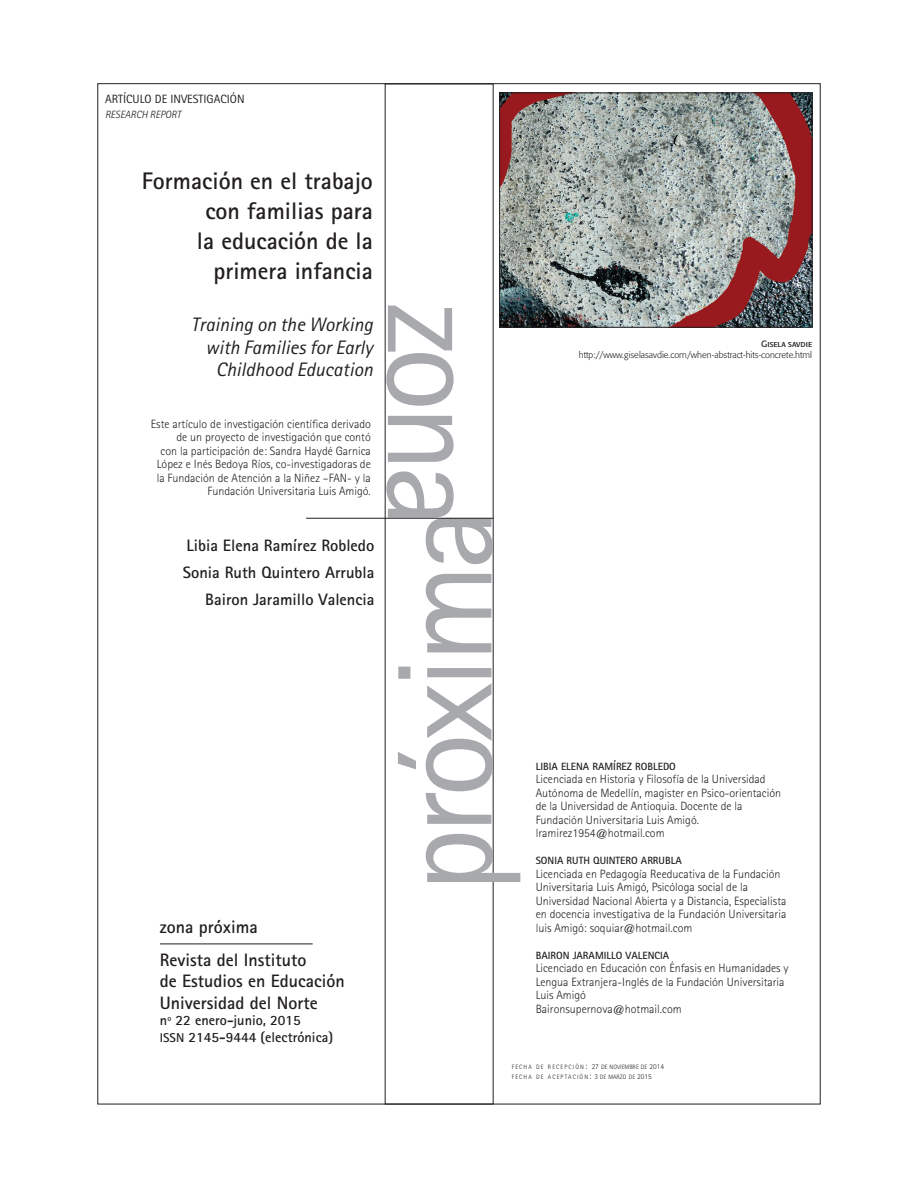
<style>
.page{position:relative;width:918px;height:1188px;background:#fff}
.page>*{position:absolute;margin:0;border:0;box-sizing:border-box;transform-origin:0 0}
.t1{font:135px "AT Rotis Sans Serif";letter-spacing:-.05em;color:#a8a9ad}
.t2{font:700 24px/30px "AT Rotis Sans Serif";color:#231f20;text-align:right}
.t3{font:italic 19.5px/22.5px "AT Rotis Sans Serif";color:#231f20;text-align:right}
.t4{font:700 18px/32.2px "AT Rotis Sans Serif";color:#231f20}
.t5{font:700 16.5px/27px "AT Rotis Sans Serif";color:#231f20;text-align:right}
.t6{font:700 14.25px/16.5px "AT Rotis Sans Serif";color:#231f20}
.t7{font:300 12px/13.5px "AT Rotis Sans Serif";color:#231f20}
.t8{font:12px "AT Rotis Sans Serif";color:#231f20}
.t9{font:700 10.5px "AT Rotis Sans Serif";color:#231f20}
.t10{font:italic 300 10.5px "AT Rotis Sans Serif";color:#231f20}
.t11{font:300 9px "Formata";color:#231f20}
.t12{font:9px "Formata Regular SC";color:#231f20}
.t13{font:300 6.3px/10.8px "AT Rotis Sans Serif";letter-spacing:.17em;color:#231f20}
.s1{font-size:12.75px}
.s2{font-size:9px}
.s3{font-size:7.5px}
</style>
<div class="page">
<hr style="left:160px;top:944px;width:153px;height:1px;background:#231f20">
<hr style="left:306px;top:518px;width:187px;height:1px;background:#231f20">
<img style="left:501px;top:95px;width:309px;height:230px">
<div style="left:499px;top:93px;width:313px;height:234px;border:1px solid #231f20"></div>
<p class="t8" style="left:105px;top:92px;width:141px">ARTÍCULO DE INVESTIGACIÓN</p>
<p class="t10" style="left:105px;top:108px;width:77px">RESEARCH REPORT</p>
<h2 class="t2" style="left:142px;top:165px;width:233px">Formación en el trabajo con familias para<br>la educación de la primera infancia</h2>
<h3 class="t3" style="left:191px;top:314px;width:183px">Training on the Working with Families for Early<br>Childhood Education</h3>
<p class="t7" style="left:151px;top:417px;width:221px;text-align:right">Este artículo de investigación científica derivado de un proyecto de investigación que contó<br>con la participación de: Sandra Haydé Garnica López e Inés Bedoya Ríos, co-investigadoras de la Fundación de Atención a la Niñez –FAN- y la Fundación Universitaria Luis Amigó.</p>
<h3 class="t5" style="left:183px;top:531px;width:193px">Libia Elena Ramírez Robledo<br>Sonia Ruth Quintero Arrubla<br>Bairon Jaramillo Valencia</h3>
<h3 class="t4" style="left:160px;top:911px;width:148px">zona próxima<br>Revista del Instituto</h3>
<h3 class="t4" style="left:160px;top:970px;width:186px;line-height:21.6px">de Estudios en Educación<br>Universidad del Norte</h3>
<p class="t6" style="left:160px;top:1012px;width:175px">nº 22 enero-junio, 2015<br><span class="s1">ISSN</span> 2145-9444 (electrónica)</p>
<h1 class="t1" style="left:513px;top:301px;width:228px;rotate:90deg">zona</h1>
<h1 class="t1" style="left:366px;top:893px;width:387px;rotate:-90deg">próxima</h1>
<p class="t12" style="left:761px;top:339px;width:52px">Gisela savdie</p>
<p class="t11" style="left:579px;top:350px;width:235px">http://www.giselasavdie.com/when-abstract-hits-concrete.html</p>
<p class="t9" style="left:536px;top:760px;width:10px">Libia</p>
<p class="t9" style="left:561px;top:760px;width:12px">Elena</p>
<p class="t9" style="left:593px;top:760px;width:85px">Ramírez Robledo</p>
<p class="t7" style="left:536px;top:773px;width:247px">Licenciada en Historia y Filosofía de la Universidad Autónoma de Medellín, magister en Psico-orientación de la Universidad de Antioquia. Docente de la Fundación Universitaria Luis Amigó. lramirez1954@hotmail.com</p>
<p class="t9" style="left:536px;top:854px;width:18px">Sonia</p>
<p class="t9" style="left:567px;top:854px;width:88px">Ruth Quintero Arrubla</p>
<p class="t7" style="left:536px;top:867px;width:252px">Licenciada en Pedagogía Reeducativa de la Fundación Universitaria Luis Amigó, Psicóloga social de la Universidad Nacional Abierta y a Distancia, Especialista en docencia investigativa de la Fundación Universitaria luis Amigó: soquiar@hotmail.com</p>
<p class="t9" style="left:536px;top:949px;width:103px">Bairon Jaramillo Valen</p>
<p class="t9" style="left:655px;top:949px;width:11px">cia</p>
<p class="t7" style="left:536px;top:962px;width:255px">Licenciado en Educación con Énfasis en Humanidades y Lengua Extranjera-Inglés de la Fundación Universitaria Luis Amigó<br>Baironsupernova@hotmail.com</p>
<p class="t13" style="left:512px;top:1061px;width:154px">FECHA DE RECEPCIÓN<span class="s2">:</span> <span class="s3">27</span> DE NOVIEMBRE DE <span class="s3">2014<br></span>FECHA DE ACEPTACIÓN<span class="s2">:</span> <span class="s3">3</span> DE MARZO DE <span class="s3">2015</span></p>
</div>
